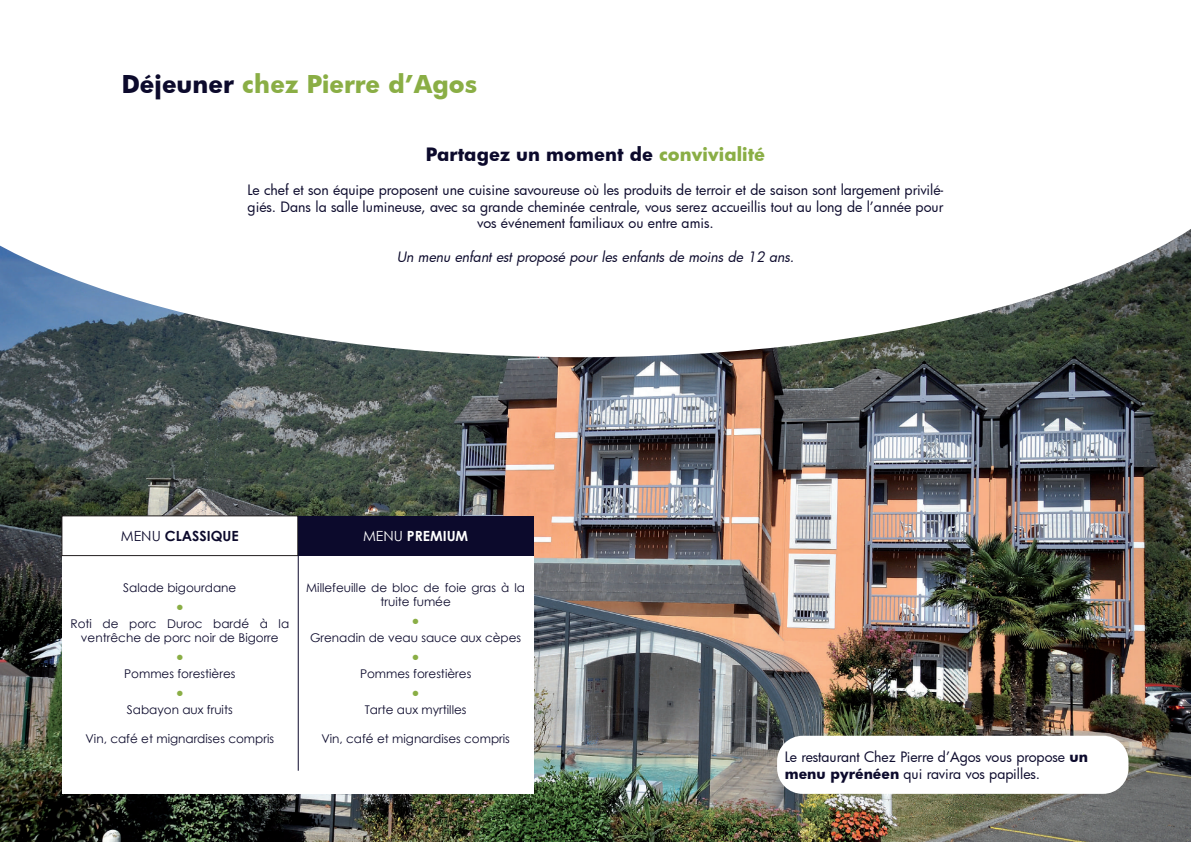
<style>
.page{position:relative;width:1191px;height:842px;background:#fff}
.page>*{position:absolute;margin:0;border:0;box-sizing:border-box;transform-origin:0 0}
.t1{font:700 24px "Futura";color:#8aae45}
.t2{font:700 18px "Futura";color:#0c0a2c}
.t3{font:18px "Century Gothic";color:#8aae45}
.t4{font:14px/16.8px "Futura";letter-spacing:-.005em;color:#0c0a2c}
.t5{font:italic 14px "Futura";color:#0c0a2c}
.t6{font:700 14px "Century Gothic";color:#0c0a2c}
.t7{font:700 14px "Century Gothic";color:#fff}
.t8{font:12px/14.4px "Century Gothic";color:#0c0a2c;text-align:center}
.s1{color:#0c0a2c}
.s2{color:#8aae45}
.s3{font-weight:400}
.s4{font-weight:700}
</style>
<div class="page">
<img style="left:0;top:357px;width:1191px;height:485px">
<svg style="left:0;top:229px;width:1191px;height:128px"></svg>
<div style="left:777px;top:736px;width:351px;height:58px;background:#fff;border-radius:26px"></div>
<div style="left:62px;top:532px;width:471px;height:262px;background:#fff"></div>
<div style="left:62px;top:516px;width:236px;height:40px;background:#fff"></div>
<div style="left:61px;top:515px;width:237px;height:41px;border:1px solid #231f20"></div>
<div style="left:298px;top:516px;width:235px;height:40px;background:#0c0a2c"></div>
<hr style="left:298px;top:556px;width:1px;height:215px;background:#0c0a2c">
<h1 class="t1" style="left:122px;top:68px;width:357px"><span class="s1">Déjeuner</span> chez Pierre d’Agos</h1>
<p class="t2" style="left:426px;top:142px;width:341px">Partagez un moment de <span class="s2">convivialité</span></p>
<p class="t4" style="left:247px;top:181px;width:697px;text-align:center">Le chef et son équipe proposent une cuisine savoureuse où les produits de terroir et de saison sont largement privilé&shy;giés. Dans la salle lumineuse, avec sa grande cheminée centrale, vous serez accueillis tout au long de l’année pour vos événement familiaux ou entre amis.</p>
<p class="t5" style="left:397px;top:247px;width:399px">Un menu enfant est proposé pour les enfants de moins de 12 ans.</p>
<p class="t6" style="left:121px;top:525px;width:119px"><span class="s3">MENU</span> CLASSIQUE</p>
<p class="t7" style="left:363px;top:525px;width:107px"><span class="s3">MENU</span> PREMIUM</p>
<p class="t8" style="left:123px;top:580px;width:115px">Salade bigourdane</p>
<p class="t3" style="left:174px;top:594px;width:12px">•</p>
<p class="t8" style="left:70px;top:616px;width:220px">Roti de porc Duroc bardé à la ventrêche de porc noir de Bigorre</p>
<p class="t3" style="left:174px;top:645px;width:12px">•</p>
<p class="t8" style="left:124px;top:667px;width:113px">Pommes forestières</p>
<p class="t3" style="left:174px;top:681px;width:12px">•</p>
<p class="t8" style="left:127px;top:703px;width:107px">Sabayon aux fruits</p>
<p class="t8" style="left:86px;top:731px;width:190px">Vin, café et mignardises compris</p>
<p class="t8" style="left:306px;top:580px;width:220px">Millefeuille de bloc de foie gras à la truite fumée</p>
<p class="t3" style="left:410px;top:609px;width:12px">•</p>
<p class="t8" style="left:310px;top:631px;width:213px">Grenadin de veau sauce aux cèpes</p>
<p class="t3" style="left:410px;top:645px;width:12px">•</p>
<p class="t8" style="left:360px;top:667px;width:113px">Pommes forestières</p>
<p class="t3" style="left:410px;top:681px;width:12px">•</p>
<p class="t8" style="left:365px;top:703px;width:103px">Tarte aux myrtilles</p>
<p class="t8" style="left:321px;top:731px;width:190px">Vin, café et mignardises compris</p>
<p class="t4" style="left:784px;top:748px;width:305px">Le restaurant Chez Pierre d’Agos vous propose <span class="s4">un menu pyrénéen</span> qui ravira vos papilles.</p>
</div>
